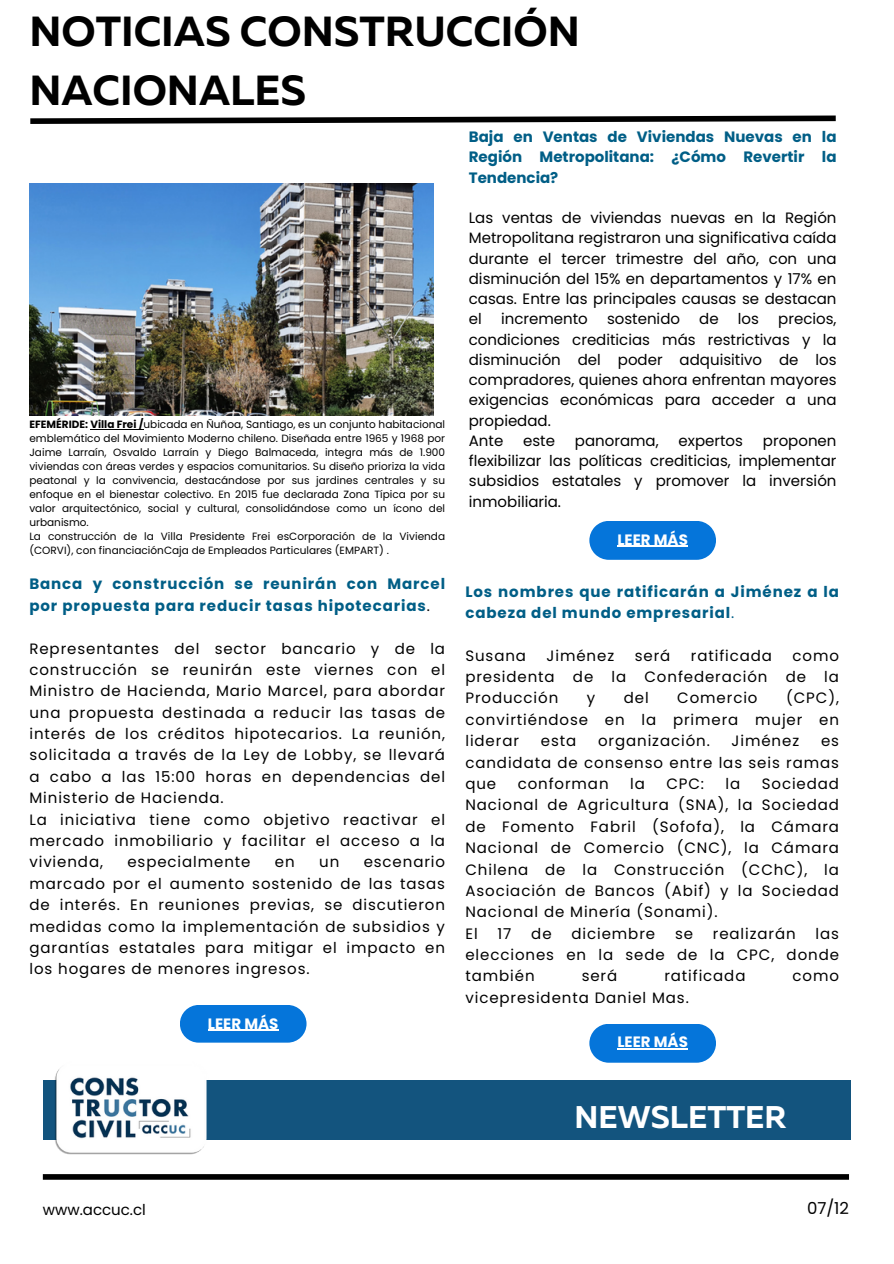
<style>
.page{position:relative;width:894px;height:1264px;background:#fff}
.page>*{position:absolute;margin:0;border:0;box-sizing:border-box;transform-origin:0 0}
.t1{font:700 42px/58.5px "Muller";color:#000}
.t2{font:700 31.35px "Muller";color:#fff}
.t3{font:16.5px "Poppins";color:#000}
.t4{font:15px/21.3px "Poppins";letter-spacing:.06em;color:#000;text-align:justify}
.t5{font:15px/20.2px "Poppins";color:#000}
.t6{font:700 15px/21.3px "Poppins";letter-spacing:.06em;color:#005e86}
.t7{font:700 15px "Poppins";color:#fff}
.t8{font:10.5px/14px "Poppins";color:#000;text-align:justify}
.s1{font-weight:700}
.s2{font-weight:400;color:#000}
.s3{font-weight:400}
</style>
<div class="page">
<img style="left:29px;top:183px;width:404px;height:232px">
<div style="left:43px;top:1080px;width:807px;height:59px;background:#13547e"></div>
<svg style="left:30px;top:115px;width:806px;height:9px"></svg>
<div style="left:43px;top:1174px;width:805px;height:5px;background:#000"></div>
<img style="left:49px;top:1069px;width:162px;height:86px">
<hr style="left:90px;top:429px;width:53px;height:1px;background:#000">
<svg style="left:589px;top:521px;width:126px;height:39px;background:#167edc"></svg>
<hr style="left:617px;top:545px;width:70px;height:2px;background:#fff">
<div style="left:180px;top:1004px;width:126px;height:38px;background:#0575da;border-radius:19px"></div>
<hr style="left:208px;top:1029px;width:70px;height:1px;background:#fff">
<svg style="left:589px;top:1024px;width:126px;height:38px;background:#177fdc"></svg>
<hr style="left:617px;top:1048px;width:70px;height:1px;background:#fff">
<p class="t1" style="left:29px;top:6px;width:552px">NOTICIAS CONSTRUCCIÓN<br>NACIONALES</p>
<p class="t8" style="left:29px;top:417px;width:417px"><span class="s1">EFEMÉRIDE: Villa Frei /</span>ubicada en Ñuñoa, Santiago, es un conjunto habitacional emblemático del Movimiento Moderno chileno. Diseñada entre 1965 y 1968 por Jaime Larraín, Osvaldo Larraín y Diego Balmaceda, integra más de 1.900 viviendas con áreas verdes y espacios comunitarios. Su diseño prioriza la vida peatonal y la convivencia, destacándose por sus jardines centrales y su enfoque en el bienestar colectivo. En 2015 fue declarada Zona Típica por su valor arquitectónico, social y cultural, consolidándose como un ícono del urbanismo.</p>
<p class="t8" style="left:29px;top:529px;width:417px">La construcción de la Villa Presidente Frei esCorporación de la Vivienda (CORVI), con financiaciónCaja de Empleados Particulares (EMPART) .</p>
<h1 class="t6" style="left:29px;top:573px;width:417px">Banca y construcción se reunirán con Marcel por propuesta para reducir tasas hipotecarias<span class="s2">.</span></h1>
<p class="t4" style="left:29px;top:637px;width:417px;text-align:left">Representantes del sector bancario y de la construcción se reunirán este viernes con el Ministro de Hacienda, Mario Marcel, para abordar una propuesta destinada a reducir las tasas de interés de los créditos hipotecarios. La reunión, solicitada a través de la Ley de Lobby, se llevará a cabo a las 15:00 horas en dependencias del Ministerio de Hacienda.<br>La iniciativa tiene como objetivo reactivar el mercado inmobiliario y facilitar el acceso a la vivienda,</p>
<p class="t4" style="left:29px;top:851px;width:417px;text-indent:334px">escenario marcado por el aumento sostenido de las tasas de interés. En reuniones previas, se discutieron medidas como la implementación de subsidios y garantías estatales para mitigar el impacto en los hogares de menores ingresos.</p>
<p class="t4" style="left:127px;top:851px;width:125px">especialmente</p>
<p class="t4" style="left:275px;top:851px;width:21px">en</p>
<p class="t4" style="left:319px;top:851px;width:22px">un</p>
<h5 class="t7" style="left:208px;top:1012px;width:72px">LEER MÁS</h5>
<h5 class="t6" style="left:468px;top:127px;width:369px;line-height:20.2px;text-align:justify">Baja en Ventas de Viviendas Nuevas en la Región Metropolitana: ¿Cómo Revertir la Tendencia?</h5>
<h5 class="t4" style="left:468px;top:208px;width:369px;line-height:20.2px">Las ventas de viviendas nuevas en la Región Metropolitana registraron una significativa caída durante el tercer trimestre del año, con una disminución del 15% en departamentos y 17% en casas. Entre las principales causas se destacan el</h5>
<h5 class="t5" style="left:468px;top:309px;width:369px;text-indent:309px">precios, condiciones crediticias más restrictivas y la disminución del poder adquisitivo de los compradores, quienes ahora enfrentan mayores exigencias económicas para acceder a una propiedad.<br>Ante</h5>
<h5 class="t5" style="left:501px;top:309px;width:88px">incremento</h5>
<h5 class="t5" style="left:606px;top:309px;width:75px">sostenido</h5>
<h5 class="t4" style="left:699px;top:308px;width:21px">de</h5>
<h5 class="t4" style="left:737px;top:308px;width:23px">los</h5>
<h5 class="t4" style="left:523px;top:430px;width:33px">este</h5>
<h5 class="t5" style="left:574px;top:430px;width:85px">panorama,</h5>
<h5 class="t5" style="left:678px;top:430px;width:66px">expertos</h5>
<h5 class="t4" style="left:468px;top:430px;width:369px;line-height:20.2px;text-indent:294px">proponen flexibilizar las políticas crediticias, implementar subsidios estatales y promover la inversión inmobiliaria.</h5>
<h5 class="t7" style="left:617px;top:529px;width:72px">LEER MÁS</h5>
<h3 class="t6" style="left:465px;top:580px;width:375px">Los nombres que ratificarán a Jiménez a la cabeza del mundo empresarial<span class="s3">.</span></h3>
<h3 class="t4" style="left:465px;top:644px;width:62px">Susana</h3>
<h3 class="t4" style="left:546px;top:644px;width:69px">Jiménez</h3>
<h3 class="t4" style="left:634px;top:644px;width:37px">será</h3>
<h3 class="t4" style="left:690px;top:644px;width:83px">ratificada</h3>
<h3 class="t4" style="left:465px;top:644px;width:375px;text-indent:327px">como presidenta de la Confederación de la Producción</h3>
<h3 class="t4" style="left:465px;top:687px;width:375px;text-indent:320px">(CPC), convirtiéndose en la primera mujer en liderar</h3>
<h3 class="t4" style="left:586px;top:687px;width:10px">y</h3>
<h3 class="t4" style="left:623px;top:687px;width:26px">del</h3>
<h3 class="t4" style="left:677px;top:687px;width:82px">Comercio</h3>
<h3 class="t4" style="left:540px;top:730px;width:37px">esta</h3>
<h3 class="t4" style="left:598px;top:730px;width:113px">organización.</h3>
<h3 class="t4" style="left:731px;top:730px;width:69px">Jiménez</h3>
<h3 class="t4" style="left:465px;top:730px;width:375px;text-indent:355px">es candidata de consenso entre las seis ramas que</h3>
<h3 class="t4" style="left:517px;top:773px;width:92px">conforman</h3>
<h3 class="t4" style="left:630px;top:773px;width:16px">la</h3>
<h3 class="t4" style="left:666px;top:773px;width:39px">CPC:</h3>
<h3 class="t4" style="left:725px;top:773px;width:16px">la</h3>
<h3 class="t4" style="left:465px;top:773px;width:375px;text-align:left;text-indent:296px">Sociedad<br>Nacional de Agricultura (SNA), la Sociedad de Fomento Fabril (Sofofa), la Cámara<br>Nacional de Comercio (CNC), la Cámara<br>Chilena de la Construcción (CChC), la<br>Asociación de Bancos (Abif) y la Sociedad<br>Nacional de Minería (Sonami).<br>El</h3>
<h3 class="t4" style="left:497px;top:922px;width:15px">17</h3>
<h3 class="t4" style="left:531px;top:922px;width:22px">de</h3>
<h3 class="t4" style="left:571px;top:922px;width:85px">diciembre</h3>
<h3 class="t4" style="left:674px;top:922px;width:20px">se</h3>
<h3 class="t4" style="left:712px;top:922px;width:84px">realizarán</h3>
<h3 class="t4" style="left:465px;top:922px;width:375px;text-indent:350px">las elecciones en la sede de la CPC, donde también</h3>
<h3 class="t4" style="left:581px;top:965px;width:37px">será</h3>
<h3 class="t4" style="left:664px;top:965px;width:83px">ratificada</h3>
<h3 class="t4" style="left:792px;top:965px;width:48px">como</h3>
<h3 class="t4" style="left:465px;top:986px;width:225px">vicepresidenta Daniel Mas.</h3>
<p class="t7" style="left:617px;top:1031px;width:72px">LEER MÁS</p>
<h3 class="t2" style="left:574px;top:1104px;width:214px">NEWSLETTER</h3>
<h5 class="t5" style="left:43px;top:1199px;width:105px">www.accuc.cl</h5>
<h4 class="t3" style="left:806px;top:1196px;width:43px">07/12</h4>
</div>
